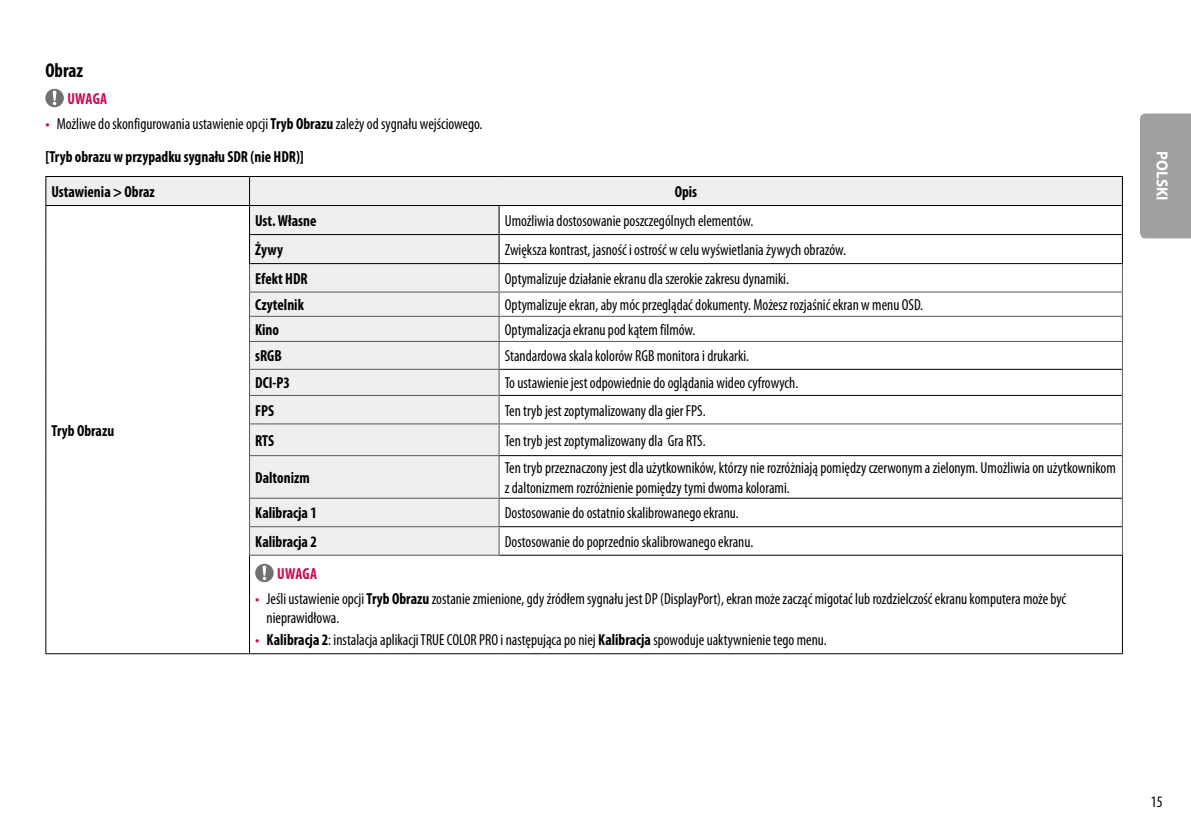
<style>
.page{position:relative;width:1191px;height:840px;background:#fff}
.page>*{position:absolute;margin:0;border:0;box-sizing:border-box;transform-origin:0 0}
.t1{font:700 condensed 20px "Myriad Pro";color:#000;scale:.95 1}
.t2{font:condensed 16px/19.2px "Myriad Pro";color:#000;scale:.95 1}
.t3{font:700 condensed 16px "Myriad Pro";color:#000;scale:.95 1}
.t4{font:700 condensed 16px "Myriad Pro";color:#c90a53;scale:.95 1}
.t5{font:700 16px "Myriad Pro";color:#fff;scale:.95 1}
.s1{font-family:"LG Smart";font-stretch:normal;color:#c90a53}
.s2{font-weight:700}
</style>
<div class="page">
<div style="left:1140px;top:113px;width:51px;height:125px;background:#9fa0a0"></div>
<svg style="left:45px;top:89px;width:19px;height:18px"></svg>
<div style="left:46px;top:177px;width:1076px;height:28px;background:#efefef"></div>
<svg style="left:46px;top:206px;width:1076px;height:447px"></svg>
<hr style="left:45px;top:653px;width:204px;height:1px;background:#000">
<hr style="left:499px;top:423px;width:624px;height:1px;background:#595757">
<hr style="left:249px;top:176px;width:250px;height:1px;background:#000">
<hr style="left:499px;top:176px;width:624px;height:1px;background:#000">
<hr style="left:249px;top:205px;width:250px;height:1px;background:#000">
<hr style="left:499px;top:205px;width:624px;height:1px;background:#000">
<hr style="left:249px;top:234px;width:250px;height:1px;background:#000">
<hr style="left:499px;top:234px;width:624px;height:1px;background:#000">
<hr style="left:499px;top:263px;width:624px;height:1px;background:#000">
<hr style="left:1122px;top:555px;width:1px;height:98px;background:#000">
<hr style="left:249px;top:263px;width:250px;height:1px;background:#000">
<hr style="left:249px;top:653px;width:250px;height:1px;background:#000">
<hr style="left:499px;top:653px;width:624px;height:1px;background:#000">
<svg style="left:1122px;top:498px;width:1px;height:56px"></svg>
<svg style="left:45px;top:177px;width:1px;height:246px"></svg>
<hr style="left:45px;top:423px;width:1px;height:32px;background:#000">
<hr style="left:45px;top:455px;width:1px;height:43px;background:#000">
<svg style="left:45px;top:498px;width:1px;height:57px"></svg>
<hr style="left:45px;top:555px;width:1px;height:98px;background:#000">
<hr style="left:45px;top:176px;width:204px;height:1px;background:#000">
<hr style="left:45px;top:205px;width:204px;height:1px;background:#000">
<hr style="left:249px;top:555px;width:1px;height:98px;background:#000">
<hr style="left:249px;top:456px;width:1px;height:41px;background:#595757">
<hr style="left:498px;top:456px;width:1px;height:41px;background:#595757">
<hr style="left:249px;top:291px;width:250px;height:1px;background:#595757">
<hr style="left:249px;top:341px;width:250px;height:1px;background:#595757">
<hr style="left:249px;top:424px;width:1px;height:31px;background:#595757">
<hr style="left:249px;top:423px;width:250px;height:1px;background:#595757">
<hr style="left:498px;top:424px;width:1px;height:31px;background:#595757">
<svg style="left:249px;top:498px;width:1px;height:56px"></svg>
<hr style="left:249px;top:368px;width:250px;height:1px;background:#595757">
<hr style="left:249px;top:394px;width:250px;height:1px;background:#595757">
<hr style="left:249px;top:455px;width:250px;height:1px;background:#595757">
<hr style="left:249px;top:497px;width:250px;height:1px;background:#595757">
<hr style="left:249px;top:526px;width:250px;height:1px;background:#595757">
<svg style="left:498px;top:498px;width:1px;height:56px"></svg>
<hr style="left:249px;top:554px;width:250px;height:1px;background:#595757">
<svg style="left:249px;top:177px;width:1px;height:246px"></svg>
<hr style="left:249px;top:315px;width:250px;height:1px;background:#595757">
<svg style="left:498px;top:206px;width:1px;height:217px"></svg>
<hr style="left:499px;top:291px;width:624px;height:1px;background:#595757">
<hr style="left:499px;top:315px;width:624px;height:1px;background:#595757">
<hr style="left:499px;top:341px;width:624px;height:1px;background:#595757">
<svg style="left:1122px;top:177px;width:1px;height:246px"></svg>
<hr style="left:1122px;top:424px;width:1px;height:31px;background:#595757">
<hr style="left:1122px;top:455px;width:1px;height:43px;background:#595757">
<hr style="left:499px;top:368px;width:623px;height:1px;background:#000">
<hr style="left:499px;top:394px;width:623px;height:1px;background:#000">
<hr style="left:499px;top:455px;width:623px;height:1px;background:#000">
<hr style="left:499px;top:497px;width:623px;height:1px;background:#000">
<hr style="left:499px;top:526px;width:623px;height:1px;background:#000">
<hr style="left:499px;top:554px;width:624px;height:1px;background:#000">
<svg style="left:255px;top:563px;width:19px;height:19px"></svg>
<p class="t1" style="left:45px;top:58px;width:41px">Obraz</p>
<p class="t4" style="left:67px;top:89px;width:10px">UWAGA</p>
<p class="t2" style="left:45px;top:107px;width:461px;line-height:32.6px"><span class="s1">•</span> Możliwe do skonfigurowania ustawienie opcji <span class="s2">Tryb Obrazu</span> zależy od sygnału wejściowego. <span class="s2">[Tryb obrazu w przypadku sygnału SDR (nie HDR)]</span></p>
<p class="t3" style="left:52px;top:181px;width:110px">Ustawienia &gt; Obraz</p>
<p class="t3" style="left:674px;top:181px;width:25px">Opis</p>
<p class="t3" style="left:52px;top:420px;width:67px">Tryb Obrazu</p>
<p class="t3" style="left:255px;top:210px;width:66px">Ust. Własne</p>
<p class="t2" style="left:505px;top:211px;width:263px">Umożliwia dostosowanie poszczególnych elementów.</p>
<p class="t3" style="left:255px;top:239px;width:31px">Żywy</p>
<p class="t2" style="left:505px;top:240px;width:361px">Zwiększa kontrast, jasność i ostrość w celu wyświetlania żywych obrazów.</p>
<p class="t3" style="left:255px;top:268px;width:48px">Efekt HDR</p>
<p class="t2" style="left:505px;top:268px;width:301px">Optymalizuje działanie ekranu dla szerokie zakresu dynamiki.</p>
<p class="t3" style="left:255px;top:295px;width:53px">Czytelnik</p>
<p class="t2" style="left:505px;top:295px;width:442px">Optymalizuje ekran, aby móc przeglądać dokumenty. Możesz rozjaśnić ekran w menu OSD.</p>
<p class="t3" style="left:255px;top:319px;width:27px">Kino</p>
<p class="t2" style="left:505px;top:319px;width:202px">Optymalizacja ekranu pod kątem filmów.</p>
<p class="t3" style="left:255px;top:346px;width:29px">sRGB</p>
<p class="t2" style="left:505px;top:346px;width:259px">Standardowa skala kolorów RGB monitora i drukarki.</p>
<p class="t3" style="left:255px;top:373px;width:38px">DCI-P3</p>
<p class="t2" style="left:505px;top:373px;width:310px">To ustawienie jest odpowiednie do oglądania wideo cyfrowych.</p>
<p class="t3" style="left:255px;top:400px;width:21px">FP S</p>
<p class="t2" style="left:505px;top:400px;width:213px">Ten tryb jest zoptymalizowany dla gier FPS.</p>
<p class="t3" style="left:255px;top:430px;width:21px">RT S</p>
<p class="t2" style="left:505px;top:430px;width:213px">Ten tryb jest zoptymalizowany dla Gra RTS.</p>
<p class="t3" style="left:255px;top:467px;width:59px">Daltonizm</p>
<p class="t2" style="left:505px;top:458px;width:645px">Ten tryb przeznaczony jest dla użytkowników, którzy nie rozróżniają pomiędzy czerwonym a zielonym. Umożliwia on użytkownikom z daltonizmem rozróżnienie pomiędzy tymi dwoma kolorami.</p>
<p class="t3" style="left:255px;top:503px;width:66px">Kalibracja 1</p>
<p class="t2" style="left:505px;top:503px;width:248px">Dostosowanie do ostatnio skalibrowanego ekranu.</p>
<p class="t3" style="left:255px;top:531px;width:66px">Kalibracja 2</p>
<p class="t2" style="left:505px;top:531px;width:263px">Dostosowanie do poprzednio skalibrowanego ekranu.</p>
<p class="t4" style="left:277px;top:563px;width:10px">UWAGA</p>
<p class="t2" style="left:266px;top:588px;width:843px;text-indent:-11px"><span class="s1">•</span> Jeśli ustawienie opcji <span class="s2">Tryb Obrazu</span> zostanie zmienione, gdy źródłem sygnału jest DP (DisplayPort), ekran może zacząć migotać lub rozdzielczość ekranu komputera może być nieprawidłowa.</p>
<p class="t2" style="left:255px;top:629px;width:603px"><span class="s1">•</span> <span class="s2">Kalibracja 2</span>: instalacja aplikacji TRUE COLOR PRO i następująca po niej <span class="s2">Kalibracja</span> spowoduje uaktywnienie tego menu.</p>
<p class="t5" style="left:1172px;top:151px;width:53px;rotate:90deg">POLSKI</p>
<p class="t2" style="left:1151px;top:791px;width:14px">15</p>
</div>
